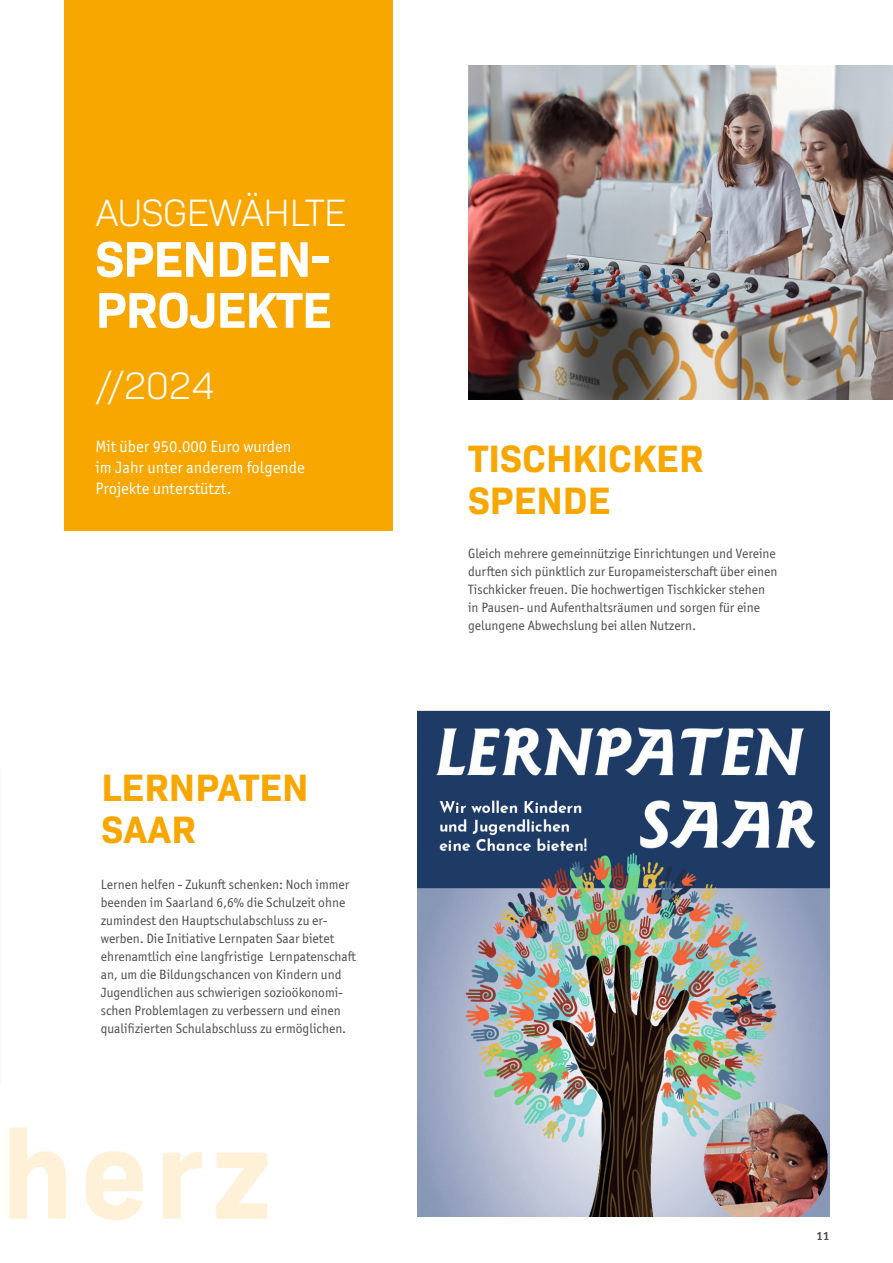
<style>
.page{position:relative;width:893px;height:1263px;background:#fff}
.page>*{position:absolute;margin:0;border:0;box-sizing:border-box;transform-origin:0 0}
.t1{font:700 119.4px "New Frank";color:#fff1d7}
.t2{font:700 51px/51px "Bio Sans";letter-spacing:-.02em;color:#fff}
.t3{font:700 38.7px/42px "Bio Sans";color:#f8a600}
.t4{font:300 38.7px "Bio Sans";letter-spacing:-.02em;color:#fff}
.t5{font:16.5px/21px "Officina Sans ITC Pro";color:#fff}
.t6{font:13.5px/18px "Officina Sans ITC Pro";color:#4d4d4c}
.t7{font:700 12px "Officina Sans ITC Pro";color:#4d4d4c}
</style>
<div class="page">
<div style="left:64px;top:0;width:329px;height:530px;background:#f8a600"></div>
<img style="left:417px;top:711px;width:412px;height:505px">
<img style="left:468px;top:66px;width:425px;height:334px">
<h3 class="t4" style="left:95px;top:184px;width:252px">AUSGEWÄHLTE</h3>
<h2 class="t2" style="left:95px;top:229px;width:238px">SPENDEN-<br>PROJEKTE</h2>
<h3 class="t4" style="left:95px;top:358px;width:120px">//2024</h3>
<p class="t5" style="left:95px;top:436px;width:211px">Mit über 950.000 Euro wurden im Jahr unter anderem folgende<br>Projekte unterstützt.</p>
<h3 class="t3" style="left:102px;top:763px;width:209px">LERNPATEN<br>SAAR</h3>
<p class="t6" style="left:101px;top:876px;width:257px">Lernen helfen - Zukunft schenken: Noch immer beenden im Saarland 6,6% die Schulzeit ohne zumindest den Hauptschulabschluss zu er&shy;werben. Die Initiative Lernpaten Saar bietet ehrenamtlich eine langfristige Lernpatenschaft an, um die Bildungschancen von Kindern und Jugendlichen aus schwierigen sozioökonomi&shy;schen Problemlagen zu verbessern und einen qualifizierten Schulabschluss zu ermöglichen.</p>
<h1 class="t1" style="left:1px;top:1098px;width:273px">herz</h1>
<h3 class="t3" style="left:468px;top:434px;width:237px">TISCHKICKER<br>SPENDE</h3>
<p class="t6" style="left:468px;top:545px;width:311px">Gleich mehrere gemeinnützige Einrichtungen und Vereine durften sich pünktlich zur Europameisterschaft über einen Tischkicker freuen. Die hochwertigen Tischkicker stehen in Pausen- und Aufenthaltsräumen und sorgen für eine gelungene Abwechslung bei allen Nutzern.</p>
<p class="t7" style="left:817px;top:1228px;width:14px">11</p>
</div>
